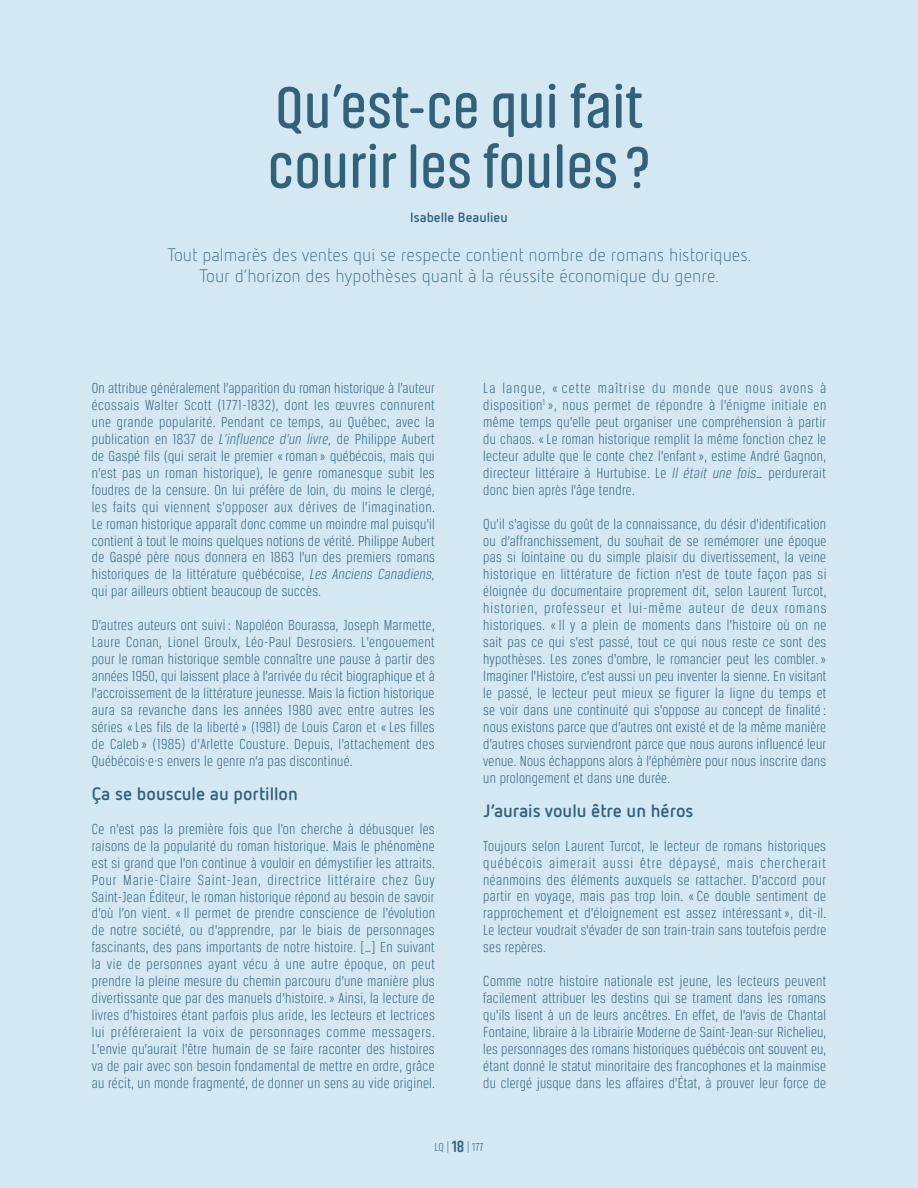
<style>
.page{position:relative;width:918px;height:1188px;background:#d4e8f3}
.page>*{position:absolute;margin:0;border:0;box-sizing:border-box;transform-origin:0 0}
.t1{font:600 60px/60px "Akhand Soft";letter-spacing:.005em;color:#32617a}
.t2{font:300 18px/21px "Netto OT";color:#32617a;text-align:center}
.t3{font:700 18px "Netto OT";color:#32617a}
.t4{font:300 15.45px/17px "Breuer Condensed";letter-spacing:.015em;color:#32617a;text-align:justify}
.t5{font:700 13.5px "Netto OT";color:#32617a}
.t6{font:200 12px "Akhand Soft";color:#32617a}
.s1{font-style:italic}
.s2{font-weight:700;font-size:16.5px}
</style>
<div class="page">
<h1 class="t1" style="left:268px;top:78px;width:384px">Qu’est-ce qui fait courir les foules ?</h1>
<p class="t5" style="left:410px;top:208px;width:99px">Isabelle Beaulieu</p>
<p class="t2" style="left:167px;top:244px;width:586px">Tout palmarès des ventes qui se respecte contient nombre de romans historiques.<br>Tour d’horizon des hypothèses quant à la réussite économique du genre.</p>
<p class="t4" style="left:92px;top:379px;width:345px">On attribue généralement l’apparition du roman historique à l’auteur écossais Walter Scott (1771-1832), dont les œuvres connurent une grande popularité. Pendant ce temps, au Québec, avec la publication en 1837 de <span class="s1">L’influence d’un livre,</span> de Philippe Aubert de Gaspé fils (qui serait le premier «roman » québécois, mais qui n’est pas un roman historique), le genre romanesque subit les foudres de la censure. On lui préfère de loin, du moins le clergé, les faits qui viennent s’opposer aux dérives de l’imagination.<br>Le roman historique apparaît donc comme un moindre mal puisqu’il contient à tout le moins quelques notions de vérité. Philippe Aubert de Gaspé père nous donnera en 1863 l’un des premiers romans historiques de la littérature québécoise, <span class="s1">Les Anciens Canadiens, </span>qui par ailleurs obtient beaucoup de succès.</p>
<p class="t4" style="left:92px;top:617px;width:345px">D’autres auteurs ont suivi : Napoléon Bourassa, Joseph Marmette, Laure Conan, Lionel Groulx, Léo-Paul Desrosiers. L’engouement pour le roman historique semble connaître une pause à partir des années 1950, qui laissent place à l’arrivée du récit biographique et à l’accroissement de la littérature jeunesse. Mais la fiction historique aura sa revanche dans les années 1980 avec entre autres les séries «Les fils de la liberté» (1981) de Louis Caron et «Les filles de Caleb » (1985) d’Arlette Cousture. Depuis, l’attachement des Québécois·e·s envers le genre n’a pas discontinué.</p>
<p class="t3" style="left:92px;top:782px;width:208px">Ça se bouscule au portillon</p>
<p class="t4" style="left:92px;top:820px;width:345px">Ce n’est pas la première fois que l’on cherche à débusquer les raisons de la popularité du roman historique. Mais le phénomène est si grand que l’on continue à vouloir en démystifier les attraits.<br>Pour Marie-Claire Saint-Jean, directrice littéraire chez Guy Saint-Jean Éditeur, le roman historique répond au besoin de savoir d’où l’on vient. «Il permet de prendre conscience de l’évolution de notre société, ou d’apprendre, par le biais de personnages fascinants, des pans importants de notre histoire. […] En suivant la vie de personnes ayant vécu à une autre époque, on peut prendre la pleine mesure du chemin parcouru d’une manière plus divertissante que par des manuels d’histoire.» Ainsi, la lecture de livres d’histoires étant parfois plus aride, les lecteurs et lectrices lui préféreraient la voix de personnages comme messagers.<br>L’envie qu’aurait l’être humain de se faire raconter des histoires va de pair avec son besoin fondamental de mettre en ordre, grâce au récit, un monde fragmenté, de donner un sens au vide originel.</p>
<p class="t4" style="left:483px;top:379px;width:345px">La langue, « cette maîtrise du monde que nous avons à disposition<sup>1</sup> », nous permet de répondre à l’énigme initiale en même temps qu’elle peut organiser une compréhension à partir du chaos. «Le roman historique remplit la même fonction chez le lecteur adulte que le conte chez l’enfant», estime André Gagnon, directeur littéraire à Hurtubise. Le <span class="s1">Il était une fois…</span> perdurerait donc bien après l’âge tendre.</p>
<p class="t4" style="left:483px;top:515px;width:345px">Qu’il s’agisse du goût de la connaissance, du désir d’identification ou d’affranchissement, du souhait de se remémorer une époque pas si lointaine ou du simple plaisir du divertissement, la veine historique en littérature de fiction n’est de toute façon pas si éloignée du documentaire proprement dit, selon Laurent Turcot, historien, professeur et lui-même auteur de deux romans historiques. «Il y a plein de moments dans l’histoire où on ne sait pas ce qui s’est passé, tout ce qui nous reste ce sont des hypothèses. Les zones d’ombre, le romancier peut les combler.» Imaginer l’Histoire, c’est aussi un peu inventer la sienne. En visitant le passé, le lecteur peut mieux se figurer la ligne du temps et se voir dans une continuité qui s’oppose au concept de finalité: nous existons parce que d’autres ont existé et de la même manière d’autres choses surviendront parce que nous aurons influencé leur venue. Nous échappons alors à l’éphémère pour nous inscrire dans un prolongement et dans une durée.</p>
<p class="t3" style="left:483px;top:799px;width:212px">J’aurais voulu être un héros</p>
<p class="t4" style="left:483px;top:837px;width:345px">Toujours selon Laurent Turcot, le lecteur de romans historiques québécois aimerait aussi être dépaysé, mais chercherait néanmoins des éléments auxquels se rattacher. D’accord pour partir en voyage, mais pas trop loin. « Ce double sentiment de rapprochement et d’éloignement est assez intéressant», dit-il.<br>Le lecteur voudrait s’évader de son train-train sans toutefois perdre ses repères.</p>
<p class="t4" style="left:483px;top:973px;width:345px">Comme notre histoire nationale est jeune, les lecteurs peuvent facilement attribuer les destins qui se trament dans les romans qu’ils lisent à un de leurs ancêtres. En effet, de l’avis de Chantal Fontaine, libraire à la Librairie Moderne de Saint-Jean-sur Richelieu, les personnages des romans historiques québécois ont souvent eu, étant donné le statut minoritaire des francophones et la mainmise du clergé jusque dans les affaires d’État, à prouver leur force de</p>
<p class="t6" style="left:435px;top:1141px;width:50px">LQ | <span class="s2">18</span> | 177</p>
</div>
